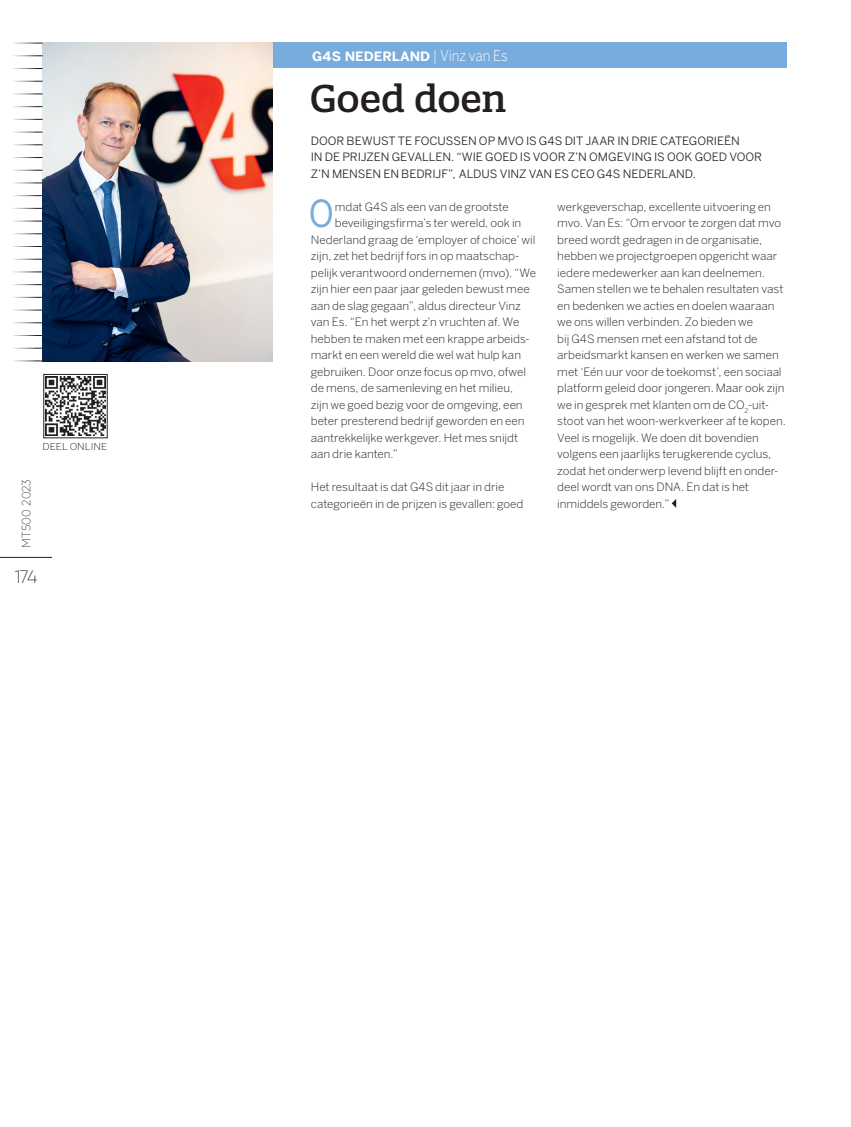
<style>
.page{position:relative;width:851px;height:1127px;background:#fff}
.page>*{position:absolute;margin:0;border:0;box-sizing:border-box;transform-origin:0 0}
.t1{font:500 37.5px "Quatro Slab";color:#231f20}
.PLAT{font:37.05px "Benton Sans";color:#78acdc;scale:.91 1}
.Pagina_nummer{font:200 18px "Gilroy";color:#231f20}
.t2{font:700 12.9px "Benton Sans";color:#fff;scale:1.05 1}
.Pagina_brood{font:200 12px "Gilroy";color:#231f20}
.PLAT-2{font:300 11.4px/16.5px "Benton Sans";letter-spacing:-.005em;color:#231f20}
.INTRO{font:11.4px/16.5px "Benton Sans";letter-spacing:-.005em;color:#231f20}
.DEEL_ONLINE{font:300 9.45px "Benton Sans";color:#231f20;scale:1.09 1}
.s1{font-weight:300;font-size:14.7px}
</style>
<div class="page">
<div style="left:272px;top:43px;width:515px;height:25px;background:#78acdc"></div>
<svg style="left:671px;top:499px;width:5px;height:9px"></svg>
<img style="left:46px;top:376px;width:59px;height:60px">
<div style="left:44px;top:374px;width:63px;height:64px;border:1px solid #231f20"></div>
<img style="left:43px;top:43px;width:229px;height:318px">
<hr style="left:13px;top:43px;width:30px;height:1px;background:#231f20">
<hr style="left:13px;top:55px;width:30px;height:1px;background:#231f20">
<hr style="left:13px;top:68px;width:30px;height:1px;background:#231f20">
<hr style="left:13px;top:81px;width:30px;height:1px;background:#231f20">
<hr style="left:13px;top:93px;width:30px;height:1px;background:#231f20">
<hr style="left:13px;top:106px;width:30px;height:1px;background:#231f20">
<hr style="left:13px;top:119px;width:30px;height:1px;background:#231f20">
<hr style="left:13px;top:132px;width:30px;height:1px;background:#231f20">
<hr style="left:13px;top:144px;width:30px;height:1px;background:#231f20">
<hr style="left:13px;top:157px;width:30px;height:1px;background:#231f20">
<hr style="left:13px;top:170px;width:30px;height:1px;background:#231f20">
<hr style="left:13px;top:182px;width:30px;height:1px;background:#231f20">
<hr style="left:13px;top:195px;width:30px;height:1px;background:#231f20">
<hr style="left:13px;top:208px;width:30px;height:1px;background:#231f20">
<hr style="left:13px;top:221px;width:30px;height:1px;background:#231f20">
<hr style="left:13px;top:233px;width:30px;height:1px;background:#231f20">
<hr style="left:13px;top:246px;width:30px;height:1px;background:#231f20">
<hr style="left:13px;top:259px;width:30px;height:1px;background:#231f20">
<hr style="left:13px;top:271px;width:30px;height:1px;background:#231f20">
<hr style="left:13px;top:284px;width:30px;height:1px;background:#231f20">
<hr style="left:13px;top:297px;width:30px;height:1px;background:#231f20">
<hr style="left:13px;top:310px;width:30px;height:1px;background:#231f20">
<hr style="left:13px;top:322px;width:30px;height:1px;background:#231f20">
<hr style="left:13px;top:335px;width:30px;height:1px;background:#231f20">
<hr style="left:13px;top:348px;width:30px;height:1px;background:#231f20">
<hr style="left:13px;top:360px;width:30px;height:1px;background:#231f20">
<hr style="left:0;top:557px;width:52px;height:1px;background:#231f20">
<p class="Pagina_brood" style="left:19px;top:547px;width:70px;rotate:-90deg">MT500 2023</p>
<p class="DEEL_ONLINE" style="left:43px;top:441px;width:61px">DEEL ONLINE</p>
<p class="Pagina_nummer" style="left:15px;top:565px;width:24px">174</p>
<p class="t2" style="left:312px;top:48px;width:188px">G4S NEDERLAND <span class="s1">| Vinz van Es</span></p>
<p class="t1" style="left:310px;top:75px;width:198px">Goed doen</p>
<p class="INTRO" style="left:310px;top:132px;width:453px">DOOR BEWUST TE FOCUSSEN OP MVO IS G4S DIT JAAR IN DRIE CATEGORIEËN<br>IN DE PRIJZEN GEVALLEN. “WIE GOED IS VOOR Z’N OMGEVING IS OOK GOED VOOR<br>Z’N MENSEN EN BEDRIJF”, ALDUS VINZ VAN ES CEO G4S NEDERLAND.</p>
<p class="PLAT" style="left:309px;top:192px;width:29px">O</p>
<p class="PLAT-2" style="left:335px;top:198px;width:175px">mdat G4S als een van de grootste</p>
<p class="PLAT-2" style="left:335px;top:215px;width:188px">beveiligingsfirma’s ter wereld, ook in</p>
<p class="PLAT-2" style="left:311px;top:231px;width:226px">Nederland graag de ‘employer of choice’ wil</p>
<p class="PLAT-2" style="left:311px;top:248px;width:210px">zijn, zet het bedrijf fors in op maatschap-</p>
<p class="PLAT-2" style="left:311px;top:264px;width:227px">pelijk verantwoord ondernemen (mvo). “We</p>
<p class="PLAT-2" style="left:311px;top:281px;width:220px">zijn hier een paar jaar geleden bewust mee</p>
<p class="PLAT-2" style="left:311px;top:297px;width:212px">aan de slag gegaan”, aldus directeur Vinz</p>
<p class="PLAT-2" style="left:311px;top:314px;width:210px">van Es. “En het werpt z’n vruchten af. We</p>
<p class="PLAT-2" style="left:311px;top:330px;width:220px">hebben te maken met een krappe arbeids-</p>
<p class="PLAT-2" style="left:311px;top:347px;width:212px">markt en een wereld die wel wat hulp kan</p>
<p class="PLAT-2" style="left:311px;top:363px;width:217px">gebruiken. Door onze focus op mvo, ofwel</p>
<p class="PLAT-2" style="left:311px;top:380px;width:204px">de mens, de samenleving en het milieu,</p>
<p class="PLAT-2" style="left:311px;top:396px;width:213px">zijn we goed bezig voor de omgeving, een</p>
<p class="PLAT-2" style="left:311px;top:413px;width:215px">beter presterend bedrijf geworden en een</p>
<p class="PLAT-2" style="left:311px;top:429px;width:209px">aantrekkelijke werkgever. Het mes snijdt</p>
<p class="PLAT-2" style="left:311px;top:446px;width:89px">aan drie kanten.”</p>
<p class="PLAT-2" style="left:311px;top:479px;width:214px">Het resultaat is dat G4S dit jaar in drie categorieën in de prijzen is gevallen: goed</p>
<p class="PLAT-2" style="left:557px;top:198px;width:230px">werkgeverschap, excellente uitvoering en mvo. Van Es: “Om ervoor te zorgen dat mvo breed wordt gedragen in de organisatie, hebben we projectgroepen opgericht waar iedere medewerker aan kan deelnemen.<br>Samen stellen we te behalen resultaten vast en bedenken we acties en doelen waaraan we ons willen verbinden. Zo bieden we<br>bij G4S mensen met een afstand tot de arbeidsmarkt kansen en werken we samen met ‘Eén uur voor de toekomst’, een sociaal platform geleid door jongeren. Maar ook zijn we in gesprek met klanten om de CO<sub>2</sub>-uit&shy;stoot van het woon-werkverkeer af te kopen.<br>Veel is mogelijk. We doen dit bovendien volgens een jaarlijks terugkerende cyclus, zodat het onderwerp levend blijft en onder&shy;deel wordt van ons DNA. En dat is het inmiddels geworden.”</p>
</div>
